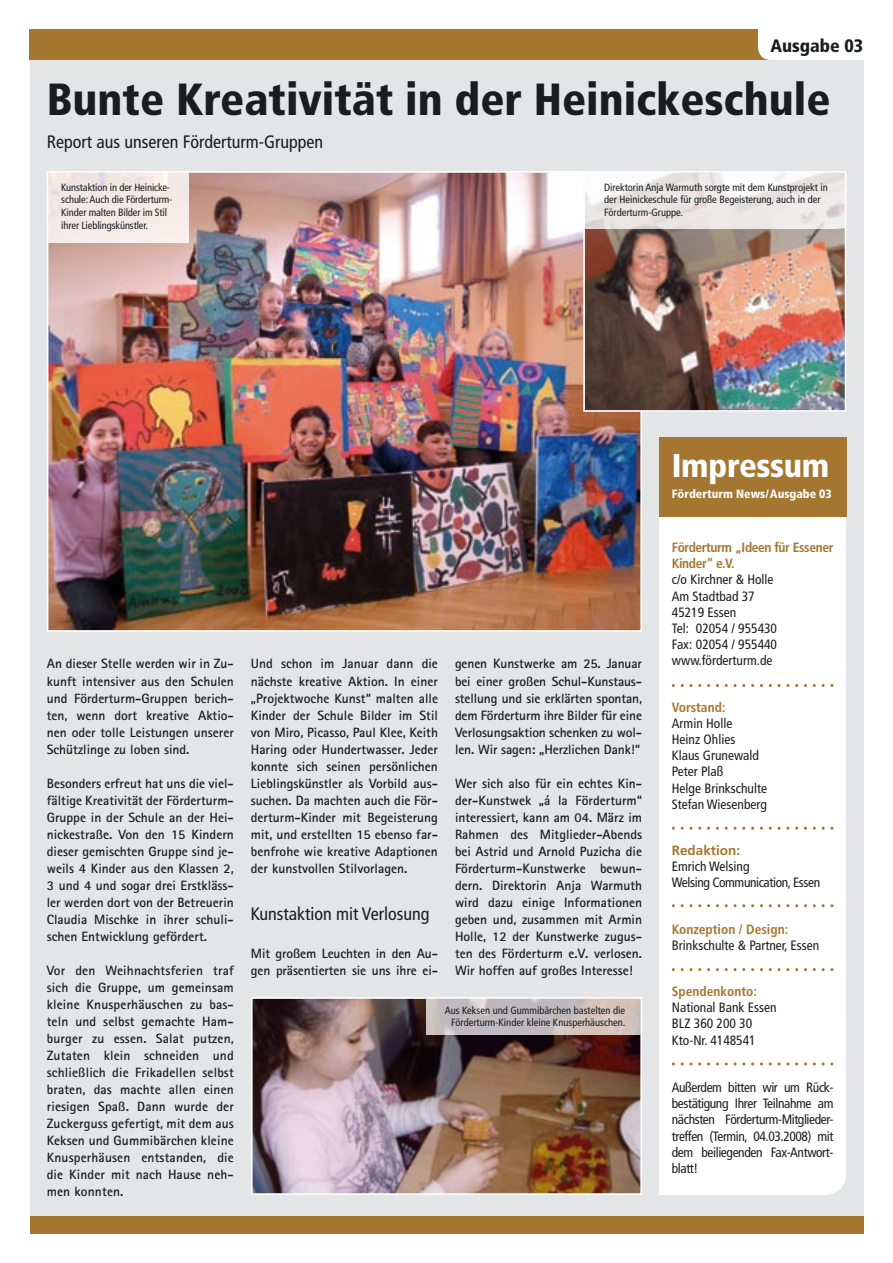
<style>
.page{position:relative;width:893px;height:1263px;background:#fff}
.page>*{position:absolute;margin:0;border:0;box-sizing:border-box;transform-origin:0 0}
.t1{font:900 condensed 45px "Frutiger";color:#1b1c20}
.t2{font:900 condensed 33px "Frutiger";letter-spacing:-.01em;color:#fff}
.t3{font:condensed 18px "Frutiger";color:#1b1c20}
.t4{font:900 condensed 18px "Frutiger";color:#1b1c20}
.t5{font:700 13.5px/17px "AT Rotis Sans Serif";color:#1b1c20;text-align:justify}
.t6{font:condensed 13.5px/16.2px "Frutiger";color:#1b1c20}
.t7{font:700 condensed 13.5px "Frutiger";letter-spacing:-.01em;color:#a5762f}
.t8{font:condensed 13.5px/16.2px "Frutiger";letter-spacing:-.03em;color:#1b1c20}
.t9{font:700 condensed 13.5px/16.2px "Frutiger";letter-spacing:-.03em;color:#a5762f}
.t10{font:700 13.5px "Frutiger";color:#a5762f}
.t11{font:900 condensed 12px "Frutiger";color:#fff}
.t12{font:condensed 10.5px/12.6px "Frutiger";color:#1b1c20}
</style>
<div class="page">
<div style="left:30px;top:30px;width:833px;height:1196px;background:#e4e5e6"></div>
<div style="left:30px;top:1216px;width:833px;height:17px;background:#a5762f"></div>
<div style="left:29px;top:30px;width:833px;height:30px;background:#a5762f"></div>
<div style="left:758px;top:13px;width:135px;height:47px;background:#fff;border-radius:13px"></div>
<img style="left:47px;top:171px;width:595px;height:461px">
<img style="left:251px;top:997px;width:391px;height:198px">
<svg style="left:427px;top:997px;width:215px;height:37px;background:#cac1c1"></svg>
<img style="left:583px;top:228px;width:263px;height:184px">
<svg style="left:583px;top:171px;width:263px;height:57px"></svg>
<svg style="left:47px;top:171px;width:142px;height:71px"></svg>
<div style="left:659px;top:437px;width:159px;height:758px;background:#fff"></div>
<div style="left:659px;top:1002px;width:187px;height:193px;background:#fff;border-radius:21px"></div>
<div style="left:680px;top:437px;width:166px;height:731px;background:#fff"></div>
<div style="left:659px;top:437px;width:187px;height:80px;background:#a5762f"></div>
<svg style="left:681px;top:684px;width:11px;height:3px"></svg>
<svg style="left:725px;top:684px;width:11px;height:3px"></svg>
<svg style="left:778px;top:684px;width:11px;height:3px"></svg>
<svg style="left:822px;top:684px;width:11px;height:3px"></svg>
<svg style="left:681px;top:827px;width:11px;height:3px"></svg>
<svg style="left:725px;top:827px;width:11px;height:3px"></svg>
<svg style="left:778px;top:827px;width:11px;height:3px"></svg>
<svg style="left:822px;top:827px;width:11px;height:3px"></svg>
<svg style="left:681px;top:904px;width:11px;height:3px"></svg>
<svg style="left:725px;top:904px;width:11px;height:3px"></svg>
<svg style="left:778px;top:904px;width:11px;height:3px"></svg>
<svg style="left:822px;top:904px;width:11px;height:3px"></svg>
<svg style="left:681px;top:968px;width:11px;height:3px"></svg>
<svg style="left:725px;top:968px;width:11px;height:3px"></svg>
<svg style="left:778px;top:968px;width:11px;height:3px"></svg>
<svg style="left:822px;top:968px;width:11px;height:3px"></svg>
<svg style="left:681px;top:1062px;width:11px;height:3px"></svg>
<svg style="left:725px;top:1062px;width:11px;height:3px"></svg>
<svg style="left:778px;top:1062px;width:11px;height:3px"></svg>
<svg style="left:822px;top:1062px;width:11px;height:3px"></svg>
<h3 class="t4" style="left:770px;top:35px;width:94px">Ausgabe 03</h3>
<h1 class="t1" style="left:47px;top:72px;width:785px">Bunte Kreativität in der Heinickeschule</h1>
<h3 class="t3" style="left:47px;top:131px;width:278px">Report aus unseren Förderturm-Gruppen</h3>
<p class="t12" style="left:61px;top:181px;width:113px">Kunstaktion in der Heinicke&shy;schule: Auch die Förderturm-<br>Kinder malten Bilder im Stil ihrer Lieblingskünstler.</p>
<p class="t12" style="left:604px;top:181px;width:225px">Direktorin Anja Warmuth sorgte mit dem Kunstprojekt in der Heinickeschule für große Begeisterung, auch in der<br>Förderturm-Gruppe.</p>
<p class="t5" style="left:47px;top:655px;width:189px">An dieser Stelle werden wir in Zu&shy;kunft intensiver aus den Schulen und Förderturm-Gruppen berich&shy;ten, wenn dort kreative Aktio&shy;nen oder tolle Leistungen unserer Schützlinge zu loben sind.</p>
<p class="t5" style="left:47px;top:774px;width:189px">Besonders erfreut hat uns die viel&shy;fältige Kreativität der Förderturm-Gruppe in der Schule an der Hei&shy;nickestraße. Von den 15 Kindern dieser gemischten Gruppe sind je&shy;weils 4 Kinder aus den Klassen 2, 3 und 4 und sogar drei Erstkläss&shy;ler werden dort von der Betreuerin Claudia Mischke in ihrer schuli&shy;schen Entwicklung gefördert.</p>
<p class="t5" style="left:47px;top:961px;width:189px">Vor den Weihnachtsferien traf sich die Gruppe, um gemeinsam kleine Knusperhäuschen zu bas&shy;teln und selbst gemachte Ham&shy;burger zu essen. Salat putzen, Zutaten klein schneiden und schließlich die Frikadellen selbst braten, das machte allen einen riesigen Spaß. Dann wurde der Zuckerguss gefertigt, mit dem aus Keksen und Gummibärchen kleine Knusperhäusen entstanden, die die Kinder mit nach Hause neh&shy;men konnten.</p>
<p class="t5" style="left:251px;top:655px;width:189px">Und schon im Januar dann die nächste kreative Aktion. In einer „Projektwoche Kunst“ malten alle Kinder der Schule Bilder im Stil von Miro, Picasso, Paul Klee, Keith Haring oder Hundertwasser. Jeder konnte sich seinen persönlichen Lieblingskünstler als Vorbild aus&shy;suchen. Da machten auch die För&shy;derturm-Kinder mit Begeisterung mit, und erstellten 15 ebenso far&shy;benfrohe wie kreative Adaptionen der kunstvollen Stilvorlagen.</p>
<h3 class="t3" style="left:251px;top:903px;width:180px">Kunstaktion mit Verlosung</h3>
<p class="t5" style="left:251px;top:944px;width:189px">Mit großem Leuchten in den Au&shy;gen präsentierten sie uns ihre ei-</p>
<p class="t5" style="left:455px;top:655px;width:189px">genen Kunstwerke am 25. Januar bei einer großen Schul-Kunstaus&shy;stellung und sie erklärten spontan, dem Förderturm ihre Bilder für eine Verlosungsaktion schenken zu wol&shy;len. Wir sagen: „Herzlichen Dank!“</p>
<p class="t5" style="left:455px;top:774px;width:189px">Wer sich also für ein echtes Kin&shy;der-Kunstwek „á la Förderturm“ interessiert, kann am 04. März im Rahmen des Mitglieder-Abends bei Astrid und Arnold Puzicha die Förderturm-Kunstwerke bewun&shy;dern. Direktorin Anja Warmuth wird dazu einige Informationen geben und, zusammen mit Armin Holle, 12 der Kunstwerke zugus&shy;ten des Förderturm e.V. verlosen.<br>Wir hoffen auf großes Interesse!</p>
<p class="t12" style="left:445px;top:1004px;width:182px;text-align:right">Aus Keksen und Gummibärchen bastelten die<br>Förderturm-Kinder kleine Knusperhäuschen.</p>
<h2 class="t2" style="left:672px;top:445px;width:159px">Impressum</h2>
<p class="t11" style="left:672px;top:486px;width:161px">Förderturm News/ Ausgabe 03</p>
<p class="t9" style="left:672px;top:539px;width:163px">Förderturm „Ideen für Essener<br>Kinder“ e.V.</p>
<p class="t6" style="left:672px;top:572px;width:107px">c/o Kirchner &amp; Holle<br>Am Stadtbad 37<br>45219 Essen<br>Tel: 02054 / 955430<br>Fax: 02054 / 955440 www.förderturm.de</p>
<p class="t7" style="left:672px;top:699px;width:55px">Vorstand:</p>
<p class="t6" style="left:672px;top:715px;width:97px">Armin Holle<br>Heinz Ohlies<br>Klaus Grunewald<br>Peter Plaß<br>Helge Brinkschulte<br>Stefan Wiesenberg</p>
<p class="t10" style="left:672px;top:842px;width:70px">Redaktion:</p>
<p class="t8" style="left:672px;top:858px;width:150px">Emrich Welsing<br>Welsing Communication, Essen</p>
<p class="t7" style="left:672px;top:921px;width:118px">Konzeption / Design:</p>
<p class="t6" style="left:672px;top:937px;width:149px">Brinkschulte &amp; Partner, Essen</p>
<p class="t7" style="left:672px;top:983px;width:87px">Spendenkonto:</p>
<p class="t6" style="left:672px;top:999px;width:106px">National Bank Essen<br>BLZ 360 200 30<br>Kto-Nr. 4148541</p>
<p class="t6" style="left:672px;top:1079px;width:163px;text-align:justify">Außerdem bitten wir um Rück&shy;bestätigung Ihrer Teilnahme am nächsten Förderturm-Mitglieder&shy;treffen (Termin, 04.03.2008) mit dem beiliegenden Fax-Antwort&shy;blatt!</p>
</div>
